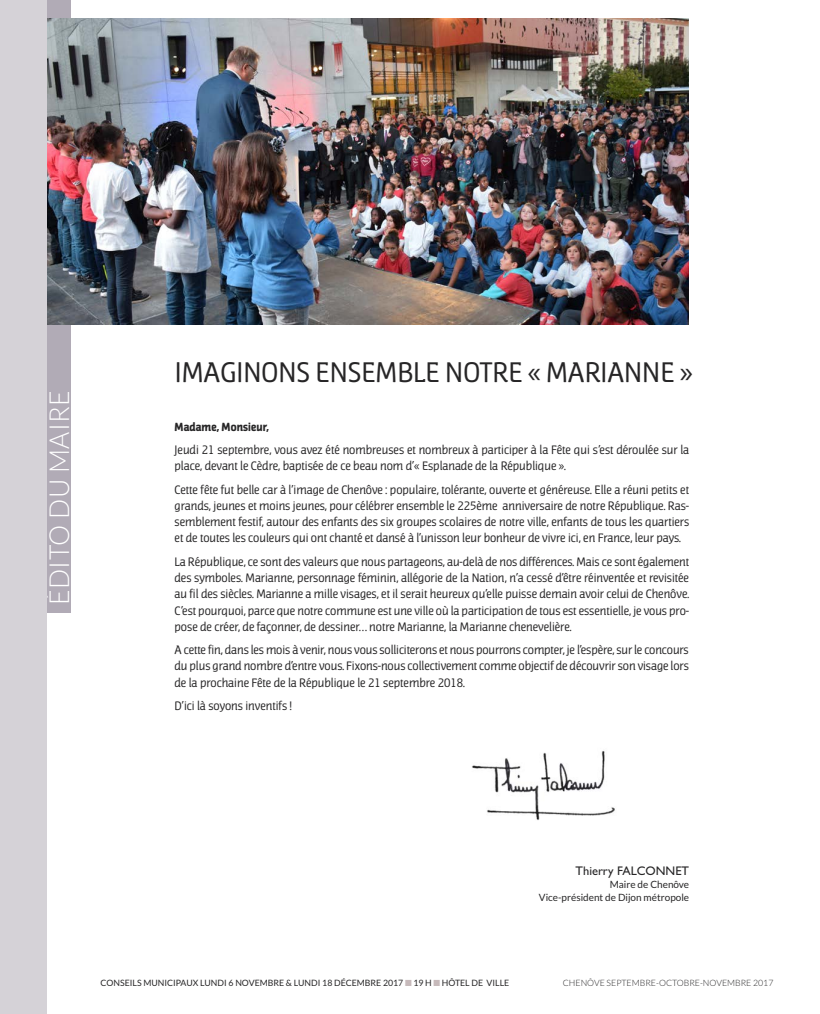
<style>
.page{position:relative;width:820px;height:1014px;background:#fff}
.page>*{position:absolute;margin:0;border:0;box-sizing:border-box;transform-origin:0 0}
.t1{font:27.5px "Jaures";color:#272627}
.t2{font:300 27.5px "Lato";letter-spacing:.015em;color:#fff;scale:.96 1}
.t3{font:12.5px "Gill Sans";color:#272627}
.t4{font:11.88px/16.2px "Jaures";color:#272627;text-align:justify}
.t5{font:700 11.25px "Jaures";color:#272627}
.t6{font:10px/12.5px "Lato";color:#272627;text-align:right}
.t7{font:8.75px "Lato";color:#272627}
.t8{font:300 8.75px "Lato";color:#272627}
.s1{color:#c7babb}
</style>
<div class="page">
<img style="left:472px;top:750px;width:143px;height:70px">
<div style="left:46px;top:0;width:25px;height:612px;background:#b1abb6"></div>
<img style="left:46px;top:18px;width:642px;height:306px">
<div style="left:0;top:0;width:46px;height:1013px;background:#d5d2d7"></div>
<h1 class="t2" style="left:44px;top:605px;width:225px;rotate:-90deg">ÉDITO DU MAIRE</h1>
<h1 class="t1" style="left:175px;top:356px;width:519px">IMAGINONS ENSEMBLE NOTRE « MARIANNE »</h1>
<p class="t5" style="left:174px;top:420px;width:96px">Madame, Monsieur,</p>
<p class="t4" style="left:174px;top:442px;width:516px">Jeudi 21 septembre, vous avez été nombreuses et nombreux à participer à la Fête qui s’est déroulée sur la place, devant le Cèdre, baptisée de ce beau nom d’« Esplanade de la République ».</p>
<p class="t4" style="left:174px;top:481px;width:516px">Cette fête fut belle car à l’image de Chenôve : populaire, tolérante, ouverte et généreuse. Elle a réuni petits et grands, jeunes et moins jeunes, pour célébrer ensemble le 225ème anniversaire de notre République. Ras&shy;semblement festif, autour des enfants des six groupes scolaires de notre ville, enfants de tous les quartiers et de toutes les couleurs qui ont chanté et dansé à l’unisson leur bonheur de vivre ici, en France, leur pays.</p>
<p class="t4" style="left:174px;top:553px;width:516px">La République, ce sont des valeurs que nous partageons, au-delà de nos différences. Mais ce sont également des symboles. Marianne, personnage féminin, allégorie de la Nation, n’a cessé d’être réinventée et revisitée au fil des siècles. Marianne a mille visages, et il serait heureux qu’elle puisse demain avoir celui de Chenôve.<br>C’est pourquoi, parce que notre commune est une ville où la participation de tous est essentielle, je vous pro&shy;pose de créer, de façonner, de dessiner… notre Marianne, la Marianne chenevelière.</p>
<p class="t4" style="left:174px;top:642px;width:515px">A cette fin, dans les mois à venir, nous vous solliciterons et nous pourrons compter, je l’espère, sur le concours du plus grand nombre d’entre vous. Fixons-nous collectivement comme objectif de découvrir son visage lors de la prochaine Fête de la République le 21 septembre 2018.</p>
<p class="t4" style="left:174px;top:697px;width:119px">D’ici là soyons inventifs !</p>
<p class="t3" style="left:575px;top:862px;width:115px">Thierry FALCONNET</p>
<p class="t6" style="left:538px;top:878px;width:152px">Maire de Chenôve<br>Vice-président de Dijon métropole</p>
<p class="t7" style="left:101px;top:977px;width:410px">CONSEILS MUNICIPAUX LUNDI 6 NOVEMBRE &amp; LUNDI 18 DÉCEMBRE 2017 <span class="s1">■</span> 19 H <span class="s1">■</span> HÔTEL DE VILLE</p>
<p class="t8" style="left:562px;top:977px;width:212px">CHENÔVE SEPTEMBRE-OCTOBRE-NOVEMBRE 2017</p>
</div>
